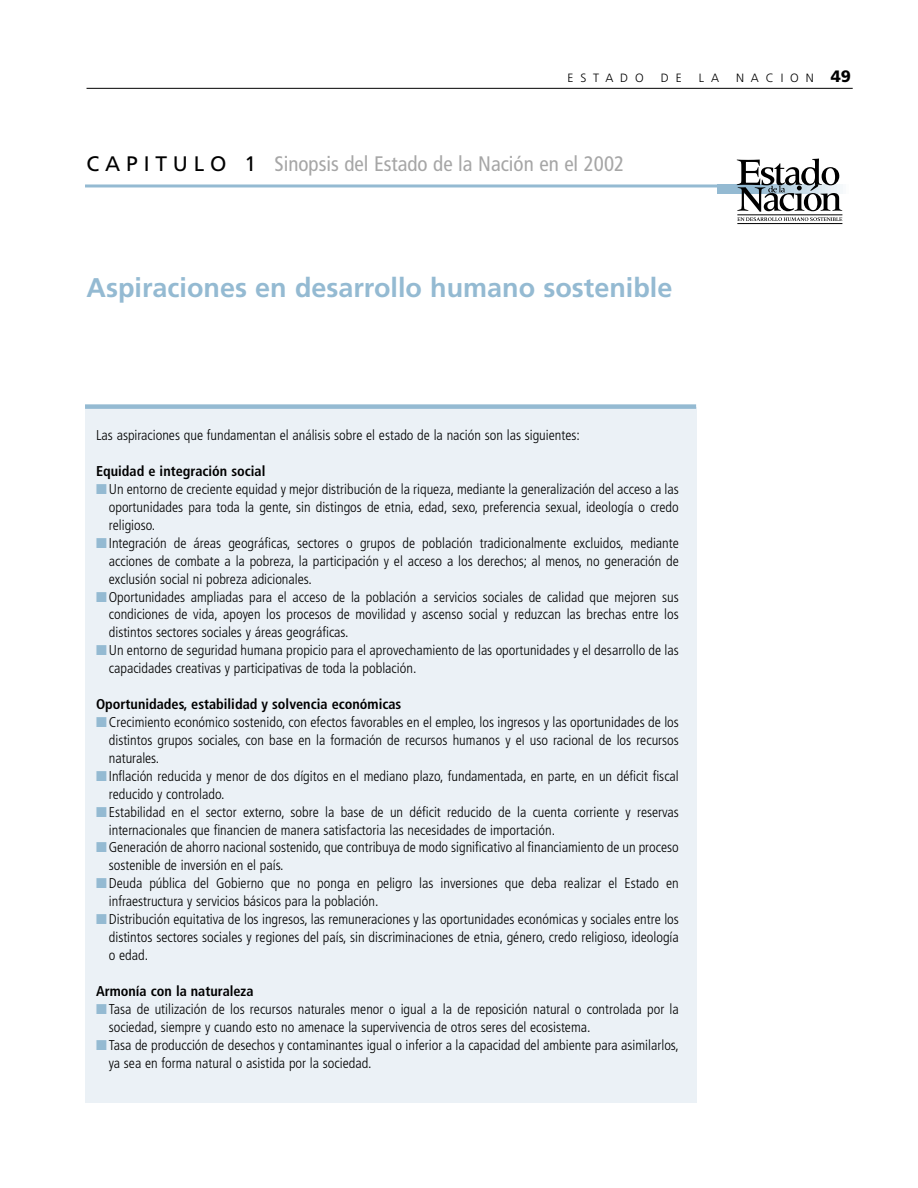
<style>
.page{position:relative;width:918px;height:1188px;background:#fff}
.page>*{position:absolute;margin:0;border:0;box-sizing:border-box;transform-origin:0 0}
.t1{font:700 27px "Frutiger";color:#94bad2}
.t2{font:condensed 21px "Frutiger";color:#a6a6a6}
.t3{font:300 condensed 14.25px/18px "Frutiger";color:#000}
.t4{font:700 condensed 14.25px "Frutiger";color:#000}
.t5{font:300 12px "Frutiger";letter-spacing:.575em;color:#000}
.s1{font-weight:900;font-size:16.5px}
.s2{font-stretch:normal;color:#000}
.s3{color:#94bad2}
</style>
<div class="page">
<hr style="left:87px;top:88px;width:766px;height:1px;background:#000">
<div style="left:85px;top:407px;width:611px;height:696px;background:#ebf1f6"></div>
<div style="left:85px;top:404px;width:611px;height:5px;background:#94bad2"></div>
<div style="left:717px;top:184px;width:38px;height:9px;background:#94bad2"></div>
<hr style="left:737px;top:223px;width:105px;height:1px;background:#000">
<svg style="left:737px;top:159px;width:106px;height:62px"></svg>
<hr style="left:85px;top:184px;width:632px;height:3px;background:#94bad2">
<p class="t5" style="left:568px;top:73px;width:78px">ESTADO</p>
<p class="t5" style="left:661px;top:73px;width:22px">D E</p>
<p class="t5" style="left:699px;top:73px;width:22px">L A</p>
<p class="t5" style="left:736px;top:73px;width:116px">NACION <span class="s1">49</span></p>
<h2 class="t2" style="left:87px;top:156px;width:539px"><span class="s2">C A P I T U L O 1</span> Sinopsis del Estado de la Nación en el 2002</h2>
<h1 class="t1" style="left:87px;top:277px;width:587px">Aspiraciones en desarrollo humano sostenible</h1>
<p class="t3" style="left:96px;top:427px;width:485px">Las aspiraciones que fundamentan el análisis sobre el estado de la nación son las siguientes:</p>
<p class="t4" style="left:96px;top:465px;width:171px">Equidad e integración social</p>
<p class="t3" style="left:109px;top:481px;width:572px;text-align:justify;text-indent:-13px"><span class="s3">■</span>Un entorno de creciente equidad y mejor distribución de la riqueza, mediante la generalización del acceso a las oportunidades para toda la gente, sin distingos de etnia, edad, sexo, preferencia sexual, ideología o credo religioso.</p>
<p class="t3" style="left:109px;top:535px;width:572px;text-align:justify;text-indent:-13px"><span class="s3">■</span>Integración de áreas geográficas, sectores o grupos de población tradicionalmente excluidos, mediante acciones de combate a la pobreza, la participación y el acceso a los derechos; al menos, no generación de exclusión social ni pobreza adicionales.</p>
<p class="t3" style="left:109px;top:589px;width:572px;text-align:justify;text-indent:-13px"><span class="s3">■</span>Oportunidades ampliadas para el acceso de la población a servicios sociales de calidad que mejoren sus condiciones de vida, apoyen los procesos de movilidad y ascenso social y reduzcan las brechas entre los distintos sectores sociales y áreas geográficas.</p>
<p class="t3" style="left:109px;top:643px;width:572px;text-indent:-13px"><span class="s3">■</span>Un entorno de seguridad humana propicio para el aprovechamiento de las oportunidades y el desarrollo de las capacidades creativas y participativas de toda la población.</p>
<p class="t4" style="left:96px;top:698px;width:307px">Oportunidades, estabilidad y solvencia económicas</p>
<p class="t3" style="left:109px;top:714px;width:572px;text-align:justify;text-indent:-13px"><span class="s3">■</span>Crecimiento económico sostenido, con efectos favorables en el empleo, los ingresos y las oportunidades de los distintos grupos sociales, con base en la formación de recursos humanos y el uso racional de los recursos naturales.</p>
<p class="t3" style="left:109px;top:768px;width:572px;text-indent:-13px"><span class="s3">■</span>Inflación reducida y menor de dos dígitos en el mediano plazo, fundamentada, en parte, en un déficit fiscal reducido y controlado.</p>
<p class="t3" style="left:109px;top:804px;width:572px;text-indent:-13px"><span class="s3">■</span>Estabilidad en el sector externo, sobre la base de un déficit reducido de la cuenta corriente y reservas internacionales que financien de manera satisfactoria las necesidades de importación.</p>
<p class="t3" style="left:109px;top:840px;width:572px;text-indent:-13px"><span class="s3">■</span>Generación de ahorro nacional sostenido, que contribuya de modo significativo al financiamiento de un proceso sostenible de inversión en el país.</p>
<p class="t3" style="left:109px;top:876px;width:572px;text-indent:-13px"><span class="s3">■</span>Deuda pública del Gobierno que no ponga en peligro las inversiones que deba realizar el Estado en infraestructura y servicios básicos para la población.</p>
<p class="t3" style="left:109px;top:911px;width:572px;text-align:justify;text-indent:-13px"><span class="s3">■</span>Distribución equitativa de los ingresos, las remuneraciones y las oportunidades económicas y sociales entre los distintos sectores sociales y regiones del país, sin discriminaciones de etnia, género, credo religioso, ideología o edad.</p>
<p class="t4" style="left:96px;top:985px;width:159px">Armonía con la naturaleza</p>
<p class="t3" style="left:109px;top:1001px;width:571px;text-indent:-13px"><span class="s3">■</span>Tasa de utilización de los recursos naturales menor o igual a la de reposición natural o controlada por la sociedad, siempre y cuando esto no amenace la supervivencia de otros seres del ecosistema.</p>
<p class="t3" style="left:109px;top:1037px;width:572px;text-indent:-13px"><span class="s3">■</span>Tasa de producción de desechos y contaminantes igual o inferior a la capacidad del ambiente para asimilarlos, ya sea en forma natural o asistida por la sociedad.</p>
</div>
